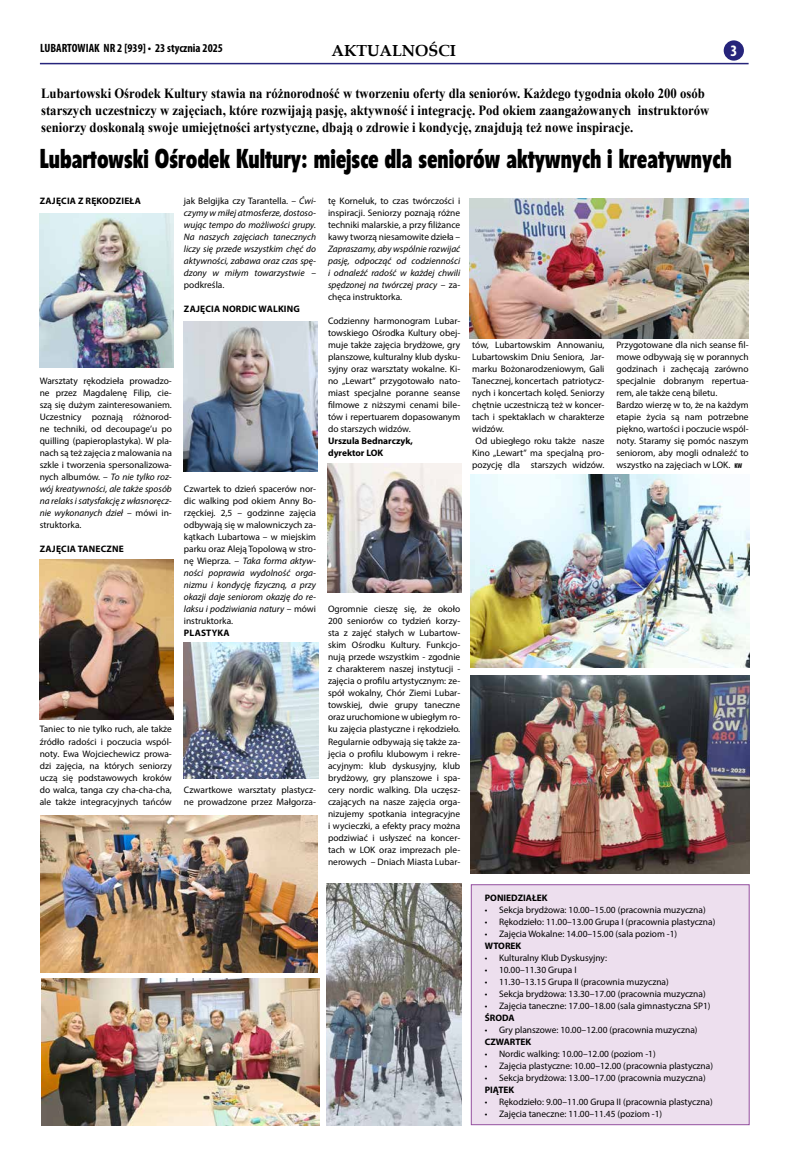
<style>
.page{position:relative;width:794px;height:1163px;background:#fff}
.page>*{position:absolute;margin:0;border:0;box-sizing:border-box;transform-origin:0 0}
.t1{font:26.3px "EFN Olivea OT";color:#000;scale:.84 1}
.t2{font:700 16px "Book Antiqua";color:#000}
.t3{font:700 condensed 16px "Myriad Pro";color:#fff}
.t4{font:700 14px/16.8px "Times New Roman";color:#000;scale:.91 1}
.t5{font:700 condensed 12px "Myriad Pro";color:#000}
.t6{font:9.4px/12px "Myriad Pro";color:#000;text-align:justify}
.t7{font:italic 9.4px/12px "Myriad Pro";color:#000;text-align:justify}
.t8{font:700 9.4px/12px "Myriad Pro";color:#000}
.t9{font:700 9.4px "Myriad Pro";letter-spacing:.02em;color:#000}
.s1{font-style:italic}
.s2{font-style:normal}
.s3{font-weight:700;font-stretch:condensed;font-size:7px}
</style>
<div class="page">
<div style="left:723px;top:40px;width:21px;height:21px;background:#26247b;border-radius:50%"></div>
<hr style="left:40px;top:63px;width:708px;height:1px;background:#26247b">
<div style="left:471px;top:884px;width:278px;height:240px;background:#eddfee;border:1px solid #944f9f"></div>
<img style="left:327px;top:883px;width:134px;height:241px">
<img style="left:40px;top:815px;width:277px;height:157px">
<img style="left:470px;top:474px;width:279px;height:193px">
<img style="left:184px;top:642px;width:134px;height:136px">
<img style="left:40px;top:214px;width:134px;height:153px">
<img style="left:183px;top:321px;width:134px;height:150px">
<img style="left:40px;top:559px;width:134px;height:160px">
<img style="left:328px;top:463px;width:133px;height:129px">
<img style="left:41px;top:978px;width:278px;height:146px">
<img style="left:470px;top:199px;width:278px;height:140px">
<img style="left:470px;top:675px;width:279px;height:198px">
<p class="t5" style="left:40px;top:41px;width:184px">LUBARTOWIAK NR 2 [939] • 23 stycznia 2025</p>
<h2 class="t2" style="left:332px;top:39px;width:126px">AKTUALNOŚCI</h2>
<h2 class="t3" style="left:730px;top:40px;width:8px">3</h2>
<p class="t4" style="left:41px;top:84px;width:735px">Lubartowski Ośrodek Kultury stawia na różnorodność w tworzeniu oferty dla seniorów. Każdego tygodnia około 200 osób starszych uczestniczy w zajęciach, które rozwijają pasję, aktywność i integrację. Pod okiem zaangażowanych instruktorów seniorzy doskonalą swoje umiejętności artystyczne, dbają o zdrowie i kondycję, znajdują też nowe inspiracje.</p>
<h1 class="t1" style="left:40px;top:142px;width:825px">Lubartowski Ośrodek Kultury: miejsce dla seniorów aktywnych i kreatywnych</h1>
<p class="t9" style="left:40px;top:195px;width:103px">ZAJĘCIA Z RĘKODZIEŁA</p>
<p class="t6" style="left:40px;top:375px;width:134px">Warsztaty rękodzieła prowadzo&shy;ne przez Magdalenę Filip, cie&shy;szą się dużym zainteresowaniem.<br>Uczestnicy poznają różnorod&shy;ne techniki, od decoupage’u po quilling (papieroplastyka). W pla&shy;nach są też zajęcia z malowania na szkle i tworzenia spersonalizowa&shy;nych albumów. – <span class="s1">To nie tylko roz&shy;wój kreatywności, ale także sposób na relaks i satysfakcję z własnoręcz&shy;nie wykonanych dzieł</span> – mówi in&shy;struktorka.</p>
<p class="t9" style="left:40px;top:543px;width:85px">ZAJĘCIA TANECZNE</p>
<p class="t6" style="left:40px;top:723px;width:134px">Taniec to nie tylko ruch, ale także źródło radości i poczucia wspól&shy;noty. Ewa Wojciechewicz prowa&shy;dzi zajęcia, na których seniorzy uczą się podstawowych kroków do walca, tanga czy cha-cha-cha, ale także integracyjnych tańców</p>
<p class="t7" style="left:184px;top:195px;width:134px"><span class="s2">jak Belgijka czy Tarantella. –</span> Ćwi&shy;czymy w miłej atmosferze, dostoso&shy;wując tempo do możliwości grupy.<br>Na naszych zajęciach tanecznych liczy się przede wszystkim chęć do aktywności, zabawa oraz czas spę&shy;dzony w miłym towarzystwie <span class="s2">– podkreśla.</span></p>
<p class="t9" style="left:184px;top:303px;width:117px">ZAJĘCIA NORDIC WALKING</p>
<p class="t6" style="left:184px;top:483px;width:134px">Czwartek to dzień spacerów nor&shy;dic walking pod okiem Anny Bo&shy;rzęckiej. 2,5 – godzinne zajęcia odbywają się w malowniczych za&shy;kątkach Lubartowa – w miejskim parku oraz Aleją Topolową w stro&shy;nę Wieprza. – <span class="s1">Taka forma aktyw&shy;ności poprawia wydolność orga&shy;nizmu i kondycję fizyczną, a przy okazji daje seniorom okazję do re&shy;laksu i podziwiania natury</span> – mówi instruktorka.</p>
<p class="t9" style="left:184px;top:627px;width:47px">PLASTYKA</p>
<p class="t6" style="left:184px;top:783px;width:134px">Czwartkowe warsztaty plastycz&shy;ne prowadzone przez Małgorza-</p>
<p class="t6" style="left:328px;top:195px;width:134px">tę Korneluk, to czas twórczości i inspiracji. Seniorzy poznają różne techniki malarskie, a przy filiżance kawy tworzą niesamowite dzieła –</p>
<p class="t7" style="left:328px;top:243px;width:134px">Zapraszamy, aby wspólnie rozwijać pasję, odpocząć od codzienności i odnaleźć radość w każdej chwili spędzonej na twórczej pracy <span class="s2">– za&shy;chęca instruktorka.</span></p>
<p class="t6" style="left:328px;top:315px;width:134px">Codzienny harmonogram Lubar&shy;towskiego Ośrodka Kultury obej&shy;muje także zajęcia brydżowe, gry planszowe, kulturalny klub dysku&shy;syjny oraz warsztaty wokalne. Ki&shy;no „Lewart” przygotowało nato&shy;miast specjalne poranne seanse filmowe z niższymi cenami bile&shy;tów i repertuarem dopasowanym do starszych widzów.</p>
<p class="t8" style="left:328px;top:435px;width:86px">Urszula Bednarczyk, dyrektor LOK</p>
<p class="t6" style="left:328px;top:603px;width:134px">Ogromnie cieszę się, że około 200 seniorów co tydzień korzy&shy;sta z zajęć stałych w Lubartow&shy;skim Ośrodku Kultury. Funkcjo&shy;nują przede wszystkim - zgodnie z charakterem naszej instytucji - zajęcia o profilu artystycznym: ze&shy;spół wokalny, Chór Ziemi Lubar&shy;towskiej, dwie grupy taneczne oraz uruchomione w ubiegłym ro&shy;ku zajęcia plastyczne i rękodzieło.<br>Regularnie odbywają się także za&shy;jęcia o profilu klubowym i rekre&shy;acyjnym: klub dyskusyjny, klub brydżowy, gry planszowe i spa&shy;cery nordic walking. Dla uczęsz&shy;czających na nasze zajęcia orga&shy;nizujemy spotkania integracyjne i wycieczki, a efekty pracy można podziwiać i usłyszeć na koncer&shy;tach w LOK oraz imprezach ple&shy;nerowych – Dniach Miasta Lubar-</p>
<p class="t6" style="left:472px;top:339px;width:134px">tów, Lubartowskim Annowaniu,</p>
<p class="t6" style="left:472px;top:351px;width:134px">Lubartowskim Dniu Seniora, Jar-</p>
<p class="t6" style="left:472px;top:363px;width:134px">marku Bożonarodzeniowym, Gali</p>
<p class="t6" style="left:472px;top:375px;width:134px">Tanecznej, koncertach patriotycz-</p>
<p class="t6" style="left:472px;top:387px;width:134px">nych i koncertach kolęd. Seniorzy</p>
<p class="t6" style="left:472px;top:399px;width:134px">chętnie uczestniczą też w koncer-</p>
<p class="t6" style="left:472px;top:411px;width:134px">tach i spektaklach w charakterze</p>
<p class="t6" style="left:472px;top:423px;width:33px">widzów.</p>
<p class="t6" style="left:475px;top:435px;width:130px">Od ubiegłego roku także nasze</p>
<p class="t6" style="left:472px;top:447px;width:134px">Kino „Lewart” ma specjalną pro-</p>
<p class="t6" style="left:472px;top:459px;width:134px">pozycję dla starszych widzów.</p>
<p class="t6" style="left:616px;top:339px;width:134px;text-align:left">Przygotowane dla nich seanse fil&shy;mowe odbywają się w porannych godzinach i zachęcają zarówno specjalnie dobranym repertua&shy;rem, ale także ceną biletu.<br>Bardzo wierzę w to, że na każdym etapie życia są nam potrzebne piękno, wartości i poczucie wspól&shy;noty. Staramy się pomóc naszym seniorom, aby mogli odnaleźć to wszystko na zajęciach w LOK. <span class="s3">KW</span></p>
<p class="t8" style="left:485px;top:891px;width:64px">PONIEDZIAŁEK</p>
<p class="t6" style="left:485px;top:903px;width:222px">• Sekcja brydżowa: 10.00–15.00 (pracownia muzyczna)</p>
<p class="t6" style="left:485px;top:915px;width:232px">• Rękodzieło: 11.00–13.00 Grupa I (pracownia plastyczna)</p>
<p class="t6" style="left:485px;top:927px;width:194px">• Zajęcia Wokalne: 14.00–15.00 (sala poziom -1)</p>
<p class="t8" style="left:485px;top:939px;width:38px">WTOREK</p>
<p class="t6" style="left:485px;top:951px;width:124px">• Kulturalny Klub Dyskusyjny:</p>
<p class="t6" style="left:485px;top:963px;width:93px">• 10.00–11.30 Grupa I</p>
<p class="t6" style="left:485px;top:975px;width:185px">• 11.30–13.15 Grupa II (pracownia muzyczna)</p>
<p class="t6" style="left:485px;top:987px;width:222px">• Sekcja brydżowa: 13.30–17.00 (pracownia muzyczna)</p>
<p class="t6" style="left:485px;top:999px;width:227px">• Zajęcia taneczne: 17.00–18.00 (sala gimnastyczna SP1)</p>
<p class="t8" style="left:485px;top:1011px;width:31px">ŚRODA</p>
<p class="t6" style="left:485px;top:1023px;width:214px">• Gry planszowe: 10.00–12.00 (pracownia muzyczna)</p>
<p class="t8" style="left:485px;top:1035px;width:48px">CZWARTEK</p>
<p class="t6" style="left:485px;top:1047px;width:172px">• Nordic walking: 10.00–12.00 (poziom -1)</p>
<p class="t6" style="left:485px;top:1059px;width:230px">• Zajęcia plastyczne: 10.00–12.00 (pracownia plastyczna)</p>
<p class="t6" style="left:485px;top:1071px;width:222px">• Sekcja brydżowa: 13.00–17.00 (pracownia muzyczna)</p>
<p class="t8" style="left:485px;top:1083px;width:31px">PIĄTEK</p>
<p class="t6" style="left:485px;top:1095px;width:229px">• Rękodzieło: 9.00–11.00 Grupa II (pracownia plastyczna)</p>
<p class="t6" style="left:485px;top:1107px;width:179px">• Zajęcia taneczne: 11.00–11.45 (poziom -1)</p>
</div>
